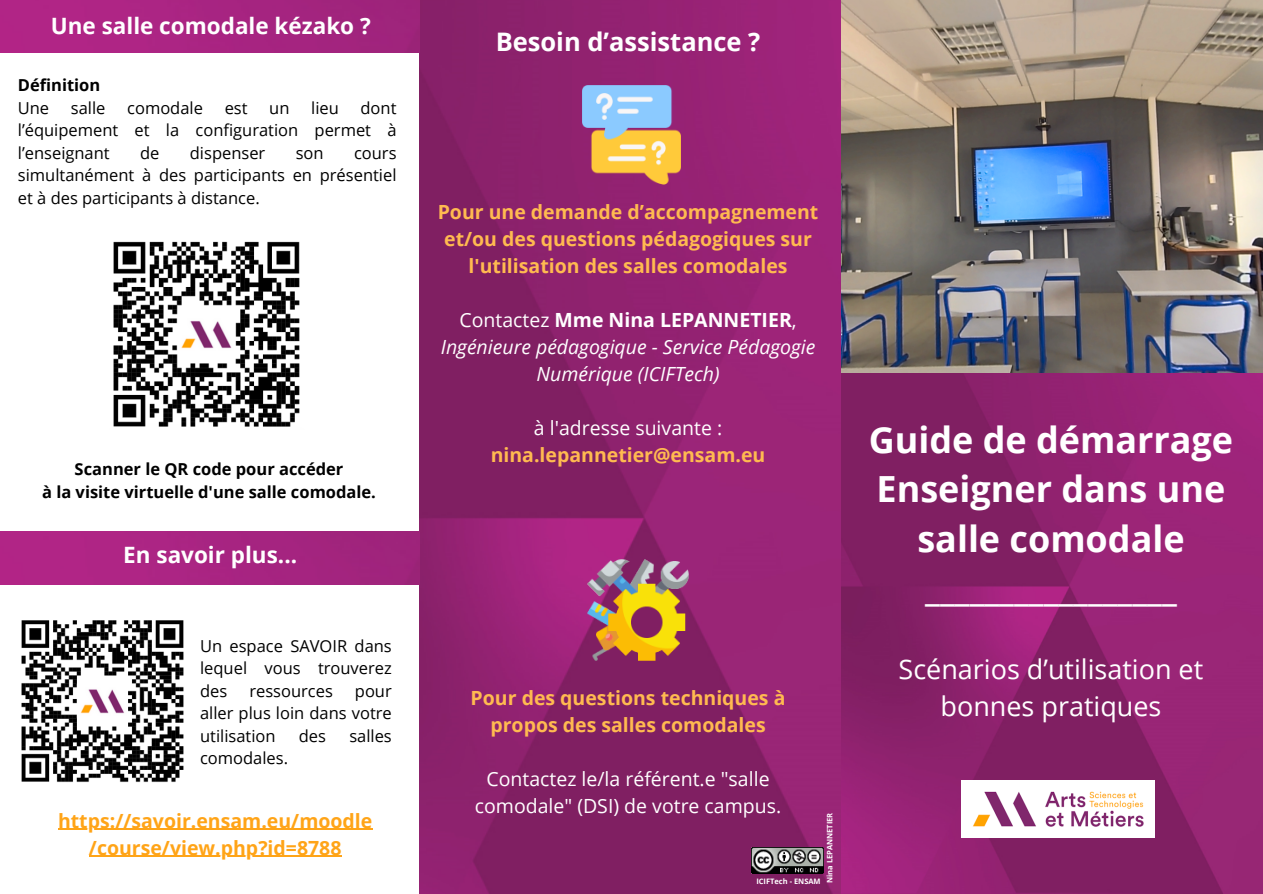
<style>
.page{position:relative;width:1263px;height:894px;background:#fff}
.page>*{position:absolute;margin:0;border:0;box-sizing:border-box;transform-origin:0 0}
.t1{font:700 36px/49.5px "Open Sans";color:#fff;text-align:center}
.t2{font:27px/37.2px "Open Sans";color:#fff;text-align:center}
.t3{font:700 25.5px "Open Sans";color:#fff}
.t4{font:700 22.5px "Open Sans";color:#fff}
.t5{font:700 19.5px/27px "Open Sans";color:#ffba50;text-align:center}
.t6{font:italic 19.5px/27px "Open Sans";color:#fff;text-align:center}
.t7{font:19.5px/27px "Open Sans";color:#fff;text-align:center}
.t8{font:700 19.5px "Open Sans";color:#ffa417}
.t9{font:16.5px/22.5px "Open Sans";color:#000;text-align:justify}
.t10{font:700 16.5px/22.5px "Open Sans";color:#000;text-align:center}
.t11{font:700 7.5px "Open Sans";color:#fff}
.s1{font-style:normal}
.s2{font-weight:700;font-style:normal}
.s3{font-weight:400;color:#fff}
</style>
<div class="page">
<img style="left:841px;top:0;width:422px;height:893px">
<img style="left:420px;top:0;width:421px;height:893px">
<img style="left:961px;top:779px;width:194px;height:58px">
<img style="left:0;top:0;width:420px;height:53px">
<img style="left:0;top:531px;width:420px;height:53px">
<img style="left:751px;top:847px;width:72px;height:26px">
<img style="left:21px;top:620px;width:163px;height:162px">
<img style="left:113px;top:241px;width:187px;height:186px">
<img style="left:583px;top:554px;width:110px;height:111px">
<img style="left:575px;top:79px;width:113px;height:112px">
<hr style="left:58px;top:828px;width:314px;height:1px;background:#ffa417">
<hr style="left:89px;top:855px;width:253px;height:1px;background:#ffa417">
<p class="t4" style="left:51px;top:10px;width:321px">Une salle comodale kézako ?</p>
<h4 class="t10" style="left:18px;top:74px;width:84px">Définition</h4>
<p class="t9" style="left:18px;top:96px;width:33px">Une</p>
<p class="t9" style="left:71px;top:96px;width:36px">salle</p>
<p class="t9" style="left:127px;top:96px;width:77px">comodale</p>
<p class="t9" style="left:225px;top:96px;width:24px">est</p>
<p class="t9" style="left:269px;top:96px;width:22px">un</p>
<p class="t9" style="left:311px;top:96px;width:29px">lieu</p>
<p class="t9" style="left:18px;top:96px;width:380px;text-indent:343px">dont l’équipement et la configuration permet à l’enseignant</p>
<p class="t9" style="left:140px;top:141px;width:21px">de</p>
<p class="t9" style="left:190px;top:141px;width:77px">dispenser</p>
<p class="t9" style="left:296px;top:141px;width:29px">son</p>
<p class="t9" style="left:18px;top:141px;width:380px;text-indent:336px">cours simultanément à des participants en présentiel et à des participants à distance.</p>
<h5 class="t10" style="left:42px;top:457px;width:335px">Scanner le QR code pour accéder<br>à la visite virtuelle d'une salle comodale.</h5>
<p class="t4" style="left:123px;top:538px;width:175px">En savoir plus...</p>
<p class="t9" style="left:200px;top:634px;width:193px">Un espace SAVOIR dans lequel vous trouverez des</p>
<p class="t9" style="left:200px;top:679px;width:193px;text-indent:155px">pour aller plus loin dans votre utilisation</p>
<p class="t9" style="left:249px;top:679px;width:85px">ressources</p>
<p class="t9" style="left:299px;top:724px;width:29px">des</p>
<p class="t9" style="left:349px;top:724px;width:44px">salles</p>
<p class="t9" style="left:200px;top:746px;width:90px">comodales.</p>
<p class="t8" style="left:58px;top:806px;width:316px">https://savoir.ensam.eu/moodle</p>
<p class="t8" style="left:89px;top:833px;width:254px">/course/view.php?id=8788</p>
<h4 class="t3" style="left:496px;top:24px;width:266px">Besoin d’assistance ?</h4>
<h2 class="t5" style="left:438px;top:198px;width:382px">Pour une demande d’accompagnement et/ou des questions pédagogiques sur l'utilisation des salles comodales</h2>
<h5 class="t6" style="left:441px;top:306px;width:376px"><span class="s1">Contactez</span> <span class="s2">Mme Nina LEPANNETIER</span><span class="s1">,<br></span>Ingénieure pédagogique - Service Pédagogie<br>Numérique (ICIFTech)</h5>
<h6 class="t5" style="left:491px;top:414px;width:276px"><span class="s3">à l'adresse suivante : </span>nina.lepannetier@ensam.eu</h6>
<h6 class="t5" style="left:471px;top:684px;width:316px">Pour des questions techniques à propos des salles comodales</h6>
<h5 class="t7" style="left:475px;top:765px;width:308px">Contactez le/la référent.e "salle comodale" (DSI) de votre campus.</h5>
<p class="t11" style="left:825px;top:882px;width:72px;rotate:-90deg">Nina LEPANNETIER</p>
<p class="t11" style="left:756px;top:876px;width:66px">ICIFTech - ENSAM</p>
<p class="t1" style="left:869px;top:414px;width:366px">Guide de démarrage<br>Enseigner dans une salle comodale _________________</p>
<p class="t2" style="left:899px;top:649px;width:306px">Scénarios d’utilisation et bonnes pratiques</p>
</div>
